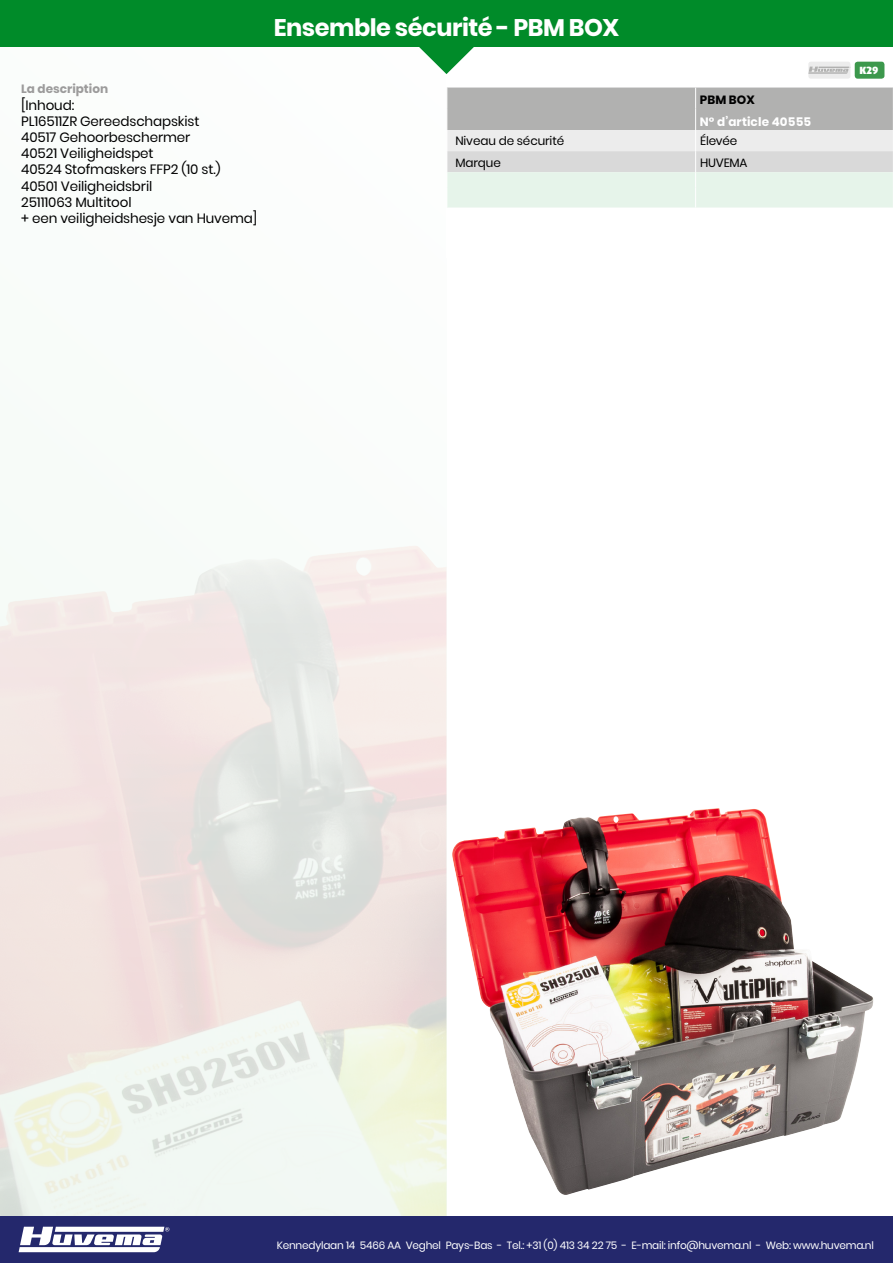
<style>
.page{position:relative;width:893px;height:1263px;background:#fff}
.page>*{position:absolute;margin:0;border:0;box-sizing:border-box;transform-origin:0 0}
.Tile_Header{font:700 24px "Poppins";letter-spacing:-.02em;color:#fff}
.ArticleGroupHeader_t{font:13.5px/16.2px "Poppins";letter-spacing:-.01em;color:#000}
.Table_Horzontal_Left{font:12px "Poppins";letter-spacing:-.01em;color:#000}
.itemNo_ATA{font:700 12px "Poppins";letter-spacing:.01em;color:#fff}
.SLUG{font:700 12px "Poppins";color:#9c9b9b}
.Table_body_ATA{font:12px "Poppins";letter-spacing:-.02em;color:#000}
.type_ATA{font:700 12px "Poppins";letter-spacing:.01em;color:#000}
.t1{font:10.5px "Poppins";letter-spacing:-.02em;color:#fff}
.Promo_VSP{font:900 10.5px "Dax";color:#fff}
</style>
<div class="page">
<svg style="left:0;top:546px;width:446px;height:670px;fill:#f2e6e3"></svg>
<div style="left:0;top:1216px;width:893px;height:47px;background:#24286c"></div>
<svg style="left:19px;top:1227px;width:150px;height:25px"></svg>
<div style="left:0;top:0;width:893px;height:47px;background:#008b29"></div>
<div style="left:808px;top:62px;width:42px;height:17px;background:#ececec;border-radius:3px"></div>
<svg style="left:808px;top:67px;width:42px;height:7px"></svg>
<div style="left:855px;top:62px;width:29px;height:17px;background:#3c984c;border-radius:3px"></div>
<svg style="left:447px;top:88px;width:446px;height:120px;background:#d2d6d3"></svg>
<svg style="left:419px;top:47px;width:55px;height:27px"></svg>
<img style="left:452px;top:808px;width:421px;height:387px">
<p class="Tile_Header" style="left:274px;top:14px;width:347px">Ensemble sécurité - PBM BOX</p>
<p class="SLUG" style="left:21px;top:82px;width:88px">La description</p>
<p class="ArticleGroupHeader_t" style="left:21px;top:97px;width:238px">[Inhoud:<br>PL16511ZR Gereedschapskist<br>40517 Gehoorbeschermer<br>40521 Veiligheidspet<br>40524 Stofmaskers FFP2 (10 st.)<br>40501 Veiligheidsbril<br>25111063 Multitool<br>+ een veiligheidshesje van Huvema]</p>
<p class="type_ATA" style="left:700px;top:93px;width:57px">PBM BOX</p>
<p class="itemNo_ATA" style="left:700px;top:115px;width:113px">N° d’article 40555</p>
<p class="Table_Horzontal_Left" style="left:455px;top:134px;width:110px">Niveau de sécurité</p>
<p class="Table_body_ATA" style="left:700px;top:134px;width:39px">Élevée</p>
<p class="Table_Horzontal_Left" style="left:455px;top:155px;width:47px">Marque</p>
<p class="Table_body_ATA" style="left:700px;top:155px;width:49px">HUVEMA</p>
<p class="Promo_VSP" style="left:859px;top:65px;width:21px">K29</p>
<p class="t1" style="left:277px;top:1239px;width:599px">Kennedylaan 14 5466 AA Veghel Pays-Bas - Tel.: +31 (0) 413 34 22 75 - E-mail: info@huvema.nl - Web: www.huvema.nl</p>
</div>
